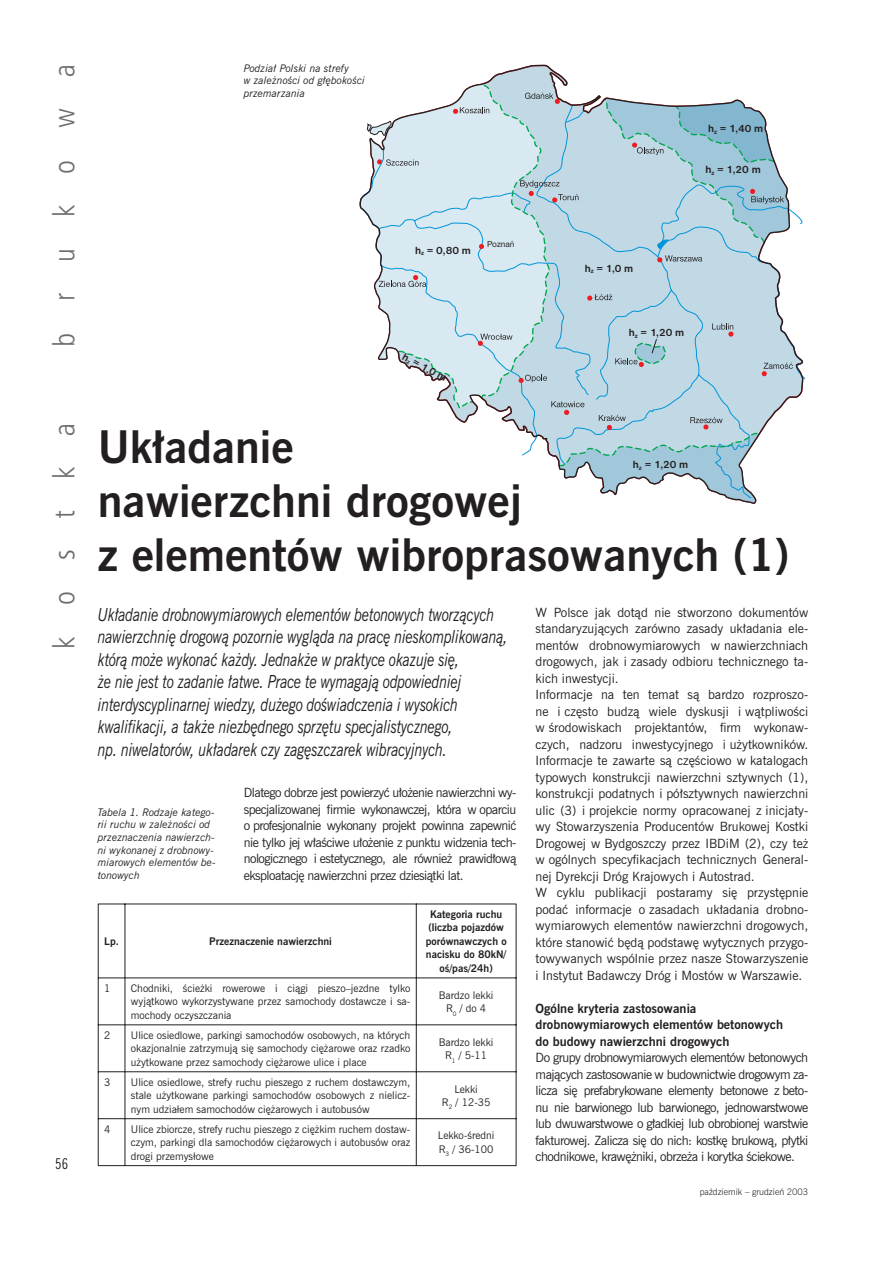
<style>
.page{position:relative;width:893px;height:1263px;background:#fff}
.page>*{position:absolute;margin:0;border:0;box-sizing:border-box;transform-origin:0 0}
.t1{font:700 45px/54px "News Gothic PL";color:#231f20}
.t2{font:300 condensed 30px "Humanist Triple Seven PL";letter-spacing:1.05em;color:#6c6d70}
.t3{font:italic 18px/22.5px "News Gothic PL";letter-spacing:-.02em;color:#231f20;scale:.8 1}
.t4{font:condensed 15px "News Gothic PL";color:#231f20}
.t5{font:12.75px/16.5px "News Gothic PL";color:#231f20;text-align:justify}
.t6{font:12.75px/16.5px "News Gothic PL";letter-spacing:-.04em;color:#231f20}
.t7{font:700 10.8px "Nimbus San DCE";color:#231f20}
.t8{font:10.5px/13.5px "News Gothic PL";color:#231f20;text-align:justify}
.t9{font:italic 10.5px/12.6px "News Gothic PL";color:#231f20}
.t10{font:700 10.5px/13.5px "News Gothic PL";color:#231f20;text-align:center}
.t11{font:300 9px "News Gothic PL";color:#231f20}
.t12{font:9px "Nimbus San DCE";color:#231f20}
.s1{font-weight:700}
</style>
<div class="page">
<hr style="left:98px;top:904px;width:1px;height:74px;background:#231f20">
<hr style="left:125px;top:904px;width:291px;height:1px;background:#231f20">
<hr style="left:125px;top:904px;width:1px;height:74px;background:#231f20">
<svg style="left:98px;top:904px;width:28px;height:1px"></svg>
<hr style="left:416px;top:904px;width:100px;height:1px;background:#231f20">
<hr style="left:416px;top:904px;width:1px;height:74px;background:#231f20">
<hr style="left:515px;top:904px;width:1px;height:74px;background:#231f20">
<svg style="left:99px;top:978px;width:26px;height:1px"></svg>
<hr style="left:98px;top:978px;width:1px;height:46px;background:#231f20">
<hr style="left:125px;top:978px;width:291px;height:1px;background:#231f20">
<hr style="left:125px;top:978px;width:1px;height:46px;background:#231f20">
<hr style="left:416px;top:978px;width:100px;height:1px;background:#231f20">
<hr style="left:416px;top:978px;width:1px;height:46px;background:#231f20">
<hr style="left:515px;top:978px;width:1px;height:46px;background:#231f20">
<svg style="left:98px;top:1024px;width:27px;height:1px"></svg>
<hr style="left:98px;top:1025px;width:1px;height:46px;background:#231f20">
<hr style="left:125px;top:1024px;width:291px;height:1px;background:#231f20">
<hr style="left:125px;top:1025px;width:1px;height:46px;background:#231f20">
<hr style="left:416px;top:1024px;width:100px;height:1px;background:#231f20">
<hr style="left:416px;top:1025px;width:1px;height:46px;background:#231f20">
<hr style="left:515px;top:1025px;width:1px;height:46px;background:#231f20">
<svg style="left:98px;top:1071px;width:27px;height:1px"></svg>
<hr style="left:98px;top:1072px;width:1px;height:46px;background:#231f20">
<hr style="left:125px;top:1071px;width:291px;height:1px;background:#231f20">
<hr style="left:125px;top:1072px;width:1px;height:46px;background:#231f20">
<hr style="left:416px;top:1071px;width:100px;height:1px;background:#231f20">
<hr style="left:416px;top:1072px;width:1px;height:46px;background:#231f20">
<hr style="left:515px;top:1072px;width:1px;height:46px;background:#231f20">
<svg style="left:98px;top:1118px;width:27px;height:1px"></svg>
<hr style="left:98px;top:1119px;width:1px;height:46px;background:#231f20">
<hr style="left:125px;top:1118px;width:291px;height:1px;background:#231f20">
<hr style="left:125px;top:1119px;width:1px;height:47px;background:#231f20">
<hr style="left:416px;top:1118px;width:100px;height:1px;background:#231f20">
<hr style="left:416px;top:1119px;width:1px;height:47px;background:#231f20">
<hr style="left:515px;top:1119px;width:1px;height:46px;background:#231f20">
<svg style="left:98px;top:1165px;width:27px;height:1px"></svg>
<hr style="left:125px;top:1165px;width:291px;height:1px;background:#231f20">
<hr style="left:416px;top:1165px;width:100px;height:1px;background:#231f20">
<svg style="left:359px;top:65px;width:446px;height:439px"></svg>
<p class="t2" style="left:52px;top:347px;width:285px;rotate:-90deg">brukowa</p>
<p class="t2" style="left:52px;top:649px;width:227px;rotate:-90deg">kostka</p>
<p class="t4" style="left:55px;top:1158px;width:14px">56</p>
<p class="t9" style="left:244px;top:63px;width:123px">Podzia∏ Polski na strefy<br>w zale˝noÊci od g∏´bokoÊci przemarzania</p>
<p class="t7" style="left:415px;top:244px;width:57px">h<sub>z</sub> = 0,80 m</p>
<p class="t12" style="left:487px;top:239px;width:29px">Poznań</p>
<p class="t7" style="left:406px;top:350px;width:50px;rotate:28deg">h<sub>z</sub> = 1,0 m</p>
<p class="t7" style="left:708px;top:123px;width:57px">h<sub>z</sub> = 1,40 m</p>
<p class="t7" style="left:705px;top:163px;width:57px">h<sub>z</sub> = 1,20 m</p>
<p class="t7" style="left:584px;top:262px;width:50px">h<sub>z</sub> = 1,0 m</p>
<p class="t7" style="left:629px;top:327px;width:57px">h<sub>z</sub> = 1,20 m</p>
<p class="t1" style="left:98px;top:423px;width:693px">Uk∏adanie<br>nawierzchni drogowej<br>z elementów wibroprasowanych (1)</p>
<p class="t3" style="left:98px;top:604px;width:514px">Uk∏adanie drobnowymiarowych elementów betonowych tworzàcych nawierzchni´ drogowà pozornie wyglàda na prac´ nieskomplikowanà, którà mo˝e wykonaç ka˝dy. Jednak˝e w praktyce okazuje si´,<br>˝e nie jest to zadanie ∏atwe. Prace te wymagajà odpowiedniej interdyscyplinarnej wiedzy, du˝ego doÊwiadczenia i wysokich kwalifikacji, a tak˝e niezb´dnego sprz´tu specjalistycznego,<br>np. niwelatorów, uk∏adarek czy zag´szczarek wibracyjnych.</p>
<p class="t7" style="left:633px;top:458px;width:57px">h<sub>z</sub> = 1,20 m</p>
<p class="t5" style="left:535px;top:605px;width:274px;text-align:left">W Polsce jak dotàd nie stworzono dokumentów standaryzujàcych zarówno zasady uk∏adania ele&shy;mentów drobnowymiarowych w nawierzchniach drogowych, jak i zasady odbioru technicznego ta&shy;kich inwestycji.<br>Informacje na ten temat sà bardzo rozproszo&shy;ne i cz´sto budzà wiele dyskusji i wàtpliwoÊci w Êrodowiskach projektantów, firm wykonaw&shy;czych, nadzoru inwestycyjnego i u˝ytkowników.<br>Informacje te zawarte sà cz´Êciowo w katalogach typowych konstrukcji nawierzchni sztywnych (1), konstrukcji podatnych i pó∏sztywnych nawierzchni ulic (3) i projekcie normy opracowanej z inicjaty&shy;wy Stowarzyszenia Producentów Brukowej Kostki Drogowej w Bydgoszczy przez IBDiM (2), czy te˝ w ogólnych specyfikacjach technicznych General&shy;nej Dyrekcji Dróg Krajowych i Autostrad.<br>W cyklu publikacji postaramy si´ przyst´pnie podaç informacje o zasadach uk∏adania drobno&shy;wymiarowych elementów nawierzchni drogowych, które stanowiç b´dà podstaw´ wytycznych przygo&shy;towywanych wspólnie przez nasze Stowarzyszenie i Instytut Badawczy Dróg i Mostów w Warszawie.</p>
<p class="t6" style="left:535px;top:1001px;width:274px"><span class="s1">Ogólne kryteria zastosowania drobnowymiarowych elementów betonowych<br>do budowy nawierzchni drogowych<br></span>Do grupy drobnowymiarowych elementów betonowych majàcych zastosowanie w budownictwie drogowym za&shy;licza si´ prefabrykowane elementy betonowe z beto&shy;nu nie barwionego lub barwionego, jednowarstwowe lub dwuwarstwowe o g∏adkiej lub obrobionej warstwie fakturowej. Zalicza si´ do nich: kostk´ brukowà, p∏ytki chodnikowe, kraw´˝niki, obrze˝a i korytka Êciekowe.</p>
<p class="t5" style="left:244px;top:786px;width:274px">Dlatego dobrze jest powierzyç u∏o˝enie nawierzchni wy&shy;specjalizowanej firmie wykonawczej, która w oparciu o profesjonalnie wykonany projekt powinna zapewniç nie tylko jej w∏aÊciwe u∏o˝enie z punktu widzenia tech&shy;nologicznego i estetycznego, ale równie˝ prawid∏owà eksploatacj´ nawierzchni przez dziesiàtki lat.</p>
<p class="t9" style="left:98px;top:807px;width:120px">Tabela 1. Rodzaje katego&shy;rii ruchu w zale˝noÊci od przeznaczenia nawierzch&shy;ni wykonanej z drobnowy&shy;miarowych elementów be&shy;tonowych</p>
<p class="t10" style="left:425px;top:908px;width:82px">Kategoria ruchu (liczba pojazdów porównawczych o nacisku do 80kN/ oÊ/pas/24h)</p>
<p class="t10" style="left:104px;top:935px;width:16px">Lp.</p>
<p class="t10" style="left:209px;top:935px;width:124px">Przeznaczenie nawierzchni</p>
<p class="t8" style="left:104px;top:982px;width:8px">1</p>
<p class="t8" style="left:131px;top:982px;width:281px">Chodniki, Êcie˝ki rowerowe i ciàgi pieszo–jezdne tylko wyjàtkowo wykorzystywane przez samochody dostawcze i sa&shy;mochody oczyszczania</p>
<p class="t8" style="left:439px;top:989px;width:56px;text-align:center">Bardzo lekki<br>R<sub>0</sub> / do 4</p>
<p class="t8" style="left:104px;top:1029px;width:8px">2</p>
<p class="t8" style="left:131px;top:1029px;width:281px">Ulice osiedlowe, parkingi samochodów osobowych, na których okazjonalnie zatrzymujà si´ samochody ci´˝arowe oraz rzadko u˝ytkowane przez samochody ci´˝arowe ulice i place</p>
<p class="t8" style="left:439px;top:1036px;width:56px;text-align:center">Bardzo lekki<br>R<sub>1</sub> / 5-11</p>
<p class="t8" style="left:104px;top:1076px;width:8px">3</p>
<p class="t8" style="left:131px;top:1076px;width:281px">Ulice osiedlowe, strefy ruchu pieszego z ruchem dostawczym, stale u˝ytkowane parkingi samochodów osobowych z nielicz&shy;nym udziałem samochodów ci´˝arowych i autobusów</p>
<p class="t8" style="left:442px;top:1083px;width:50px;text-align:center">Lekki<br>R<sub>2</sub> / 12-35</p>
<p class="t8" style="left:104px;top:1123px;width:8px">4</p>
<p class="t8" style="left:131px;top:1123px;width:281px">Ulice zbiorcze, strefy ruchu pieszego z ci´˝kim ruchem dostaw&shy;czym, parkingi dla samochodów ci´˝arowych i autobusów oraz drogi przemysłowe</p>
<p class="t8" style="left:438px;top:1130px;width:58px">Lekko-Êredni<br>R<sub>3</sub> / 36-100</p>
<p class="t11" style="left:699px;top:1188px;width:110px">paêdziernik – grudzieƒ 2003</p>
</div>
